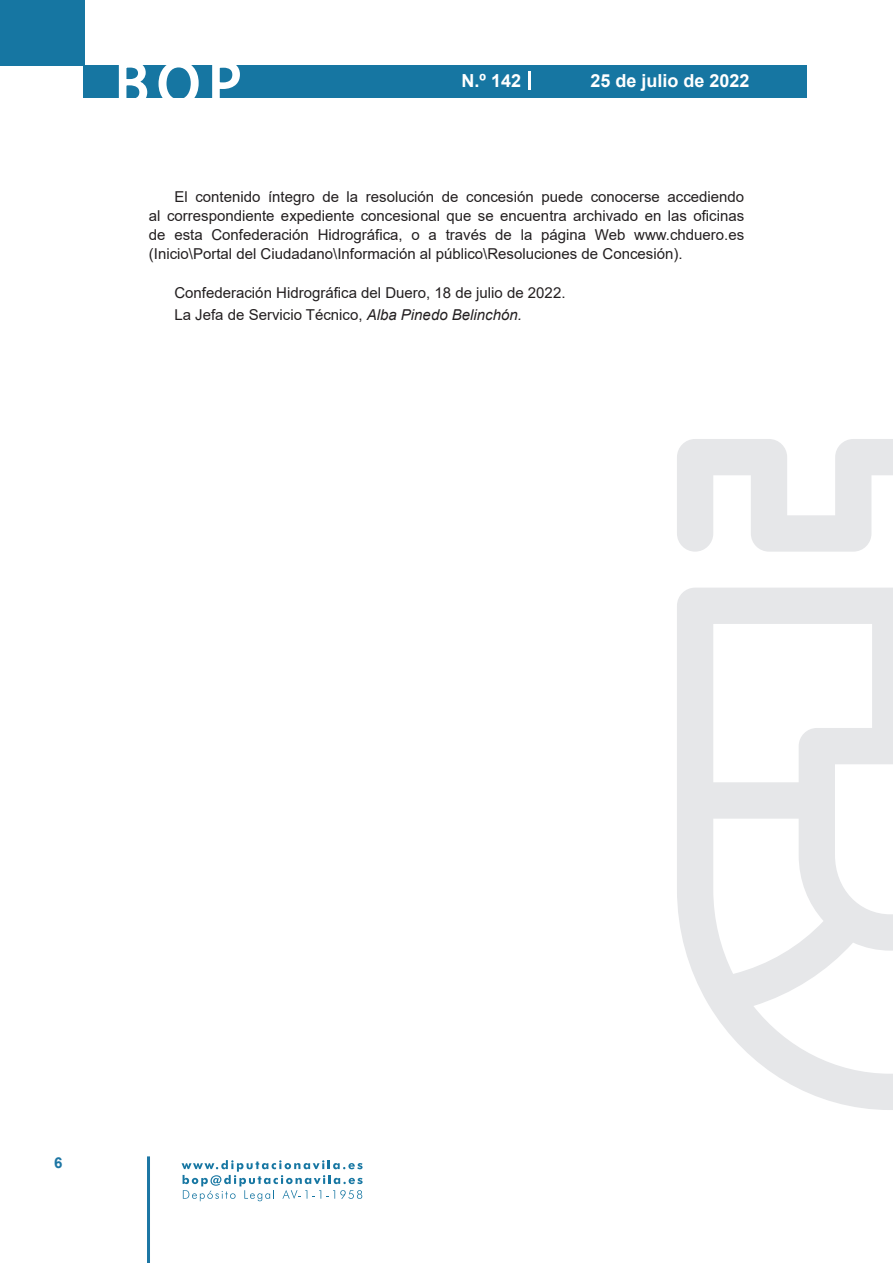
<style>
.page{position:relative;width:893px;height:1263px;background:#fff}
.page>*{position:absolute;margin:0;border:0;box-sizing:border-box;transform-origin:0 0}
.t1{font:500 61.5px "Avant Garde";color:#fff}
.t2{font:700 18px "Arial";color:#fff}
.t3{font:15px/18.8px "Arial";color:#231f20;text-align:justify}
.t4{font:700 15px "Arial";color:#1d76a4}
.s1{font-style:italic}
</style>
<div class="page">
<div style="left:0;top:0;width:85px;height:65px;background:#1676a2"></div>
<div style="left:84px;top:65px;width:723px;height:33px;background:#1676a2"></div>
<svg style="left:118px;top:65px;width:30px;height:33px"></svg>
<svg style="left:158px;top:65px;width:41px;height:33px"></svg>
<svg style="left:212px;top:65px;width:28px;height:33px"></svg>
<svg style="left:182px;top:1160px;width:181px;height:41px"></svg>
<hr style="left:147px;top:1156px;width:3px;height:107px;background:#1d76a4">
<svg style="left:529px;top:71px;width:2px;height:19px"></svg>
<svg style="left:677px;top:439px;width:216px;height:671px"></svg>
<h1 class="t1" style="left:115px;top:46px;width:128px">BOP</h1>
<p class="t2" style="left:462px;top:68px;width:61px">N.º 142</p>
<p class="t2" style="left:590px;top:68px;width:161px">25 de julio de 2022</p>
<p class="t3" style="left:149px;top:188px;width:597px;text-indent:26px">El contenido íntegro de la resolución de concesión puede conocerse accediendo al correspondiente expediente concesional que se encuentra archivado en las oficinas de esta Confederación Hidrográfica, o a través de la página Web www.chduero.es (Inicio\Portal del Ciudadano\Información al público\Resoluciones de Concesión).</p>
<p class="t3" style="left:174px;top:281px;width:393px;line-height:22.2px">Confederación Hidrográfica del Duero, 18 de julio de 2022.<br>La Jefa de Servicio Técnico, <span class="s1">Alba Pinedo Belinchón.</span></p>
<p class="t4" style="left:54px;top:1152px;width:10px">6</p>
</div>
